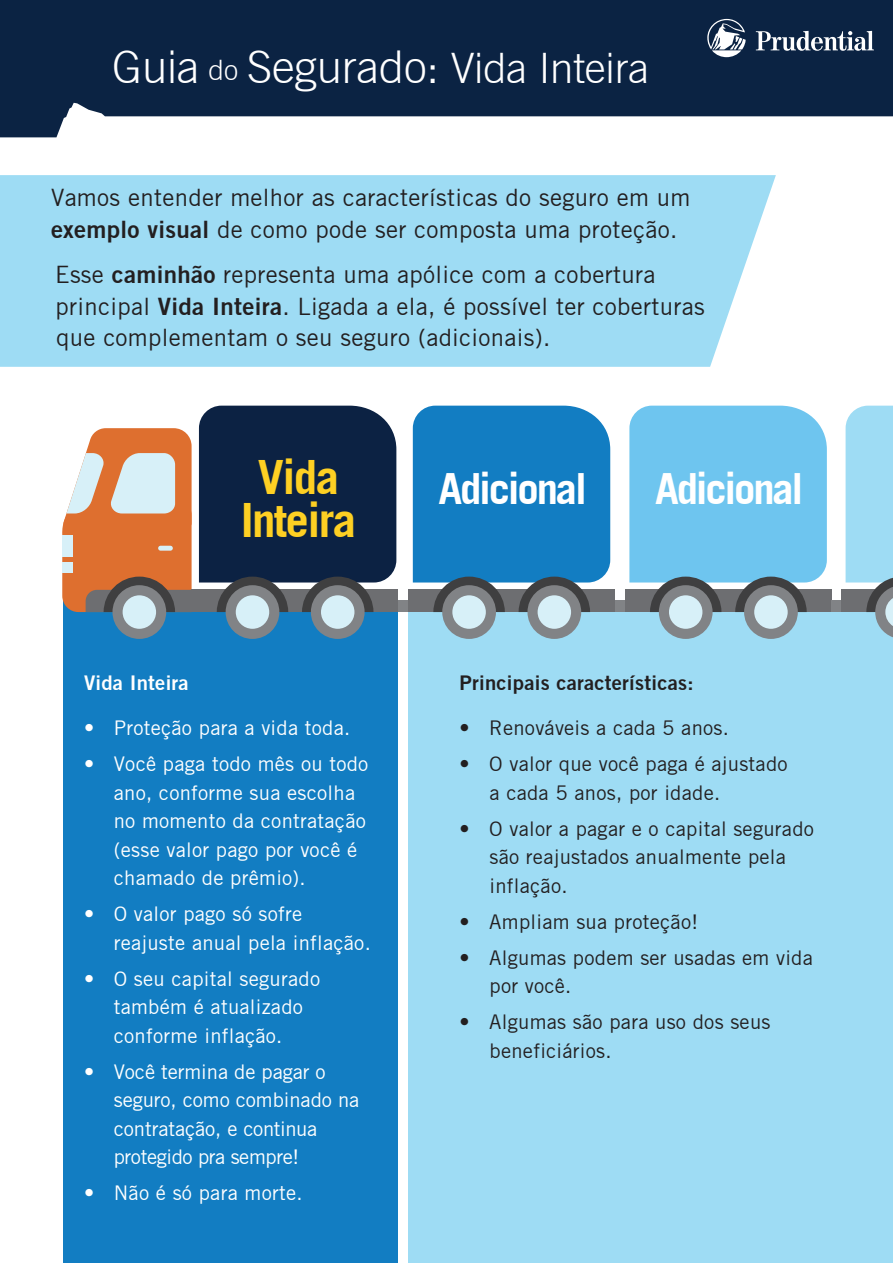
<style>
.page{position:relative;width:893px;height:1263px;background:#fff}
.page>*{position:absolute;margin:0;border:0;box-sizing:border-box;transform-origin:0 0}
.t1{font:49.5px "Prudential Modern Bold Sem Cond";letter-spacing:-.035em;color:#fed023}
.t2{font:300 45.3px "Prudential Modern";letter-spacing:-.005em;color:#fff}
.t3{font:45px "Prudential Modern Bold Sem Cond";letter-spacing:-.05em;color:#fff}
.t4{font:500 24px/31.5px "Prudential Modern";letter-spacing:.015em;color:#231f20}
.t5{font:500 20.25px/28.5px "Prudential Modern";letter-spacing:.015em;color:#fff}
.t6{font:500 20.25px/28.5px "Prudential Modern";letter-spacing:.015em;color:#231f20}
.t7{font:500 20.25px/28.5px "Prudential Modern";letter-spacing:-.005em;color:#fff}
.t8{font:700 20.25px "Prudential Modern";letter-spacing:.015em;color:#231f20}
.t9{font:700 20.25px "Prudential Modern";letter-spacing:.015em;color:#fff}
.s1{font-size:28.2px}
.s2{font-size:42px}
.s3{font-weight:700}
</style>
<div class="page">
<div style="left:0;top:175px;width:776px;height:192px;background:#9edcf4"></div>
<div style="left:63px;top:601px;width:335px;height:662px;background:#127dc2"></div>
<div style="left:408px;top:601px;width:485px;height:662px;background:#9edcf4"></div>
<svg style="left:0;top:0;width:893px;height:137px;background:#2e435e"></svg>
<svg style="left:707px;top:19px;width:39px;height:38px"></svg>
<svg style="left:756px;top:31px;width:118px;height:20px"></svg>
<div style="left:192px;top:590px;width:206px;height:22px;background:#6d6e71"></div>
<div style="left:112px;top:585px;width:54px;height:54px;background:#818386;border-radius:50%"></div>
<div style="left:123px;top:595px;width:33px;height:34px;background:#d7f0f8;border-radius:50%"></div>
<div style="left:226px;top:585px;width:53px;height:54px;background:#818386;border-radius:50%"></div>
<div style="left:236px;top:595px;width:33px;height:34px;background:#d7f0f8;border-radius:50%"></div>
<svg style="left:199px;top:406px;width:197px;height:206px;background:#1d314d"></svg>
<div style="left:311px;top:585px;width:54px;height:54px;background:#818386;border-radius:50%"></div>
<div style="left:321px;top:595px;width:33px;height:34px;background:#d7f0f8;border-radius:50%"></div>
<div style="left:398px;top:600px;width:10px;height:12px;background:#818386"></div>
<div style="left:408px;top:590px;width:207px;height:22px;background:#6d6e71"></div>
<div style="left:442px;top:585px;width:54px;height:54px;background:#818386;border-radius:50%"></div>
<div style="left:452px;top:595px;width:34px;height:34px;background:#d7f0f8;border-radius:50%"></div>
<svg style="left:413px;top:406px;width:197px;height:206px;background:#237fba"></svg>
<div style="left:527px;top:585px;width:54px;height:54px;background:#818386;border-radius:50%"></div>
<div style="left:538px;top:595px;width:33px;height:34px;background:#d7f0f8;border-radius:50%"></div>
<div style="left:615px;top:600px;width:10px;height:12px;background:#818386"></div>
<div style="left:625px;top:590px;width:206px;height:22px;background:#6d6e71"></div>
<div style="left:659px;top:585px;width:54px;height:54px;background:#818386;border-radius:50%"></div>
<div style="left:669px;top:595px;width:33px;height:34px;background:#d7f0f8;border-radius:50%"></div>
<svg style="left:629px;top:406px;width:198px;height:206px;background:#74bde1"></svg>
<div style="left:744px;top:585px;width:54px;height:54px;background:#818386;border-radius:50%"></div>
<div style="left:754px;top:595px;width:34px;height:34px;background:#d7f0f8;border-radius:50%"></div>
<div style="left:831px;top:600px;width:10px;height:12px;background:#818386"></div>
<div style="left:841px;top:590px;width:52px;height:22px;background:#6d6e71"></div>
<svg style="left:846px;top:406px;width:47px;height:231px"></svg>
<svg style="left:62px;top:428px;width:130px;height:184px;background:#d29774"></svg>
<h2 class="t2" style="left:112px;top:40px;width:539px">Guia <span class="s1">do</span> Segurado: <span class="s2">Vida Inteira</span></h2>
<p class="t4" style="left:51px;top:182px;width:641px">Vamos entender melhor as características do seguro em um <span class="s3">exemplo visual</span> de como pode ser composta uma proteção.</p>
<p class="t4" style="left:55px;top:259px;width:651px">Esse <span class="s3">caminhão</span> representa uma apólice com a cobertura principal <span class="s3">Vida Inteira</span>. Ligada a ela, é possível ter coberturas que complementam o seu seguro (adicionais).</p>
<h1 class="t1" style="left:258px;top:448px;width:83px">Vida</h1>
<h1 class="t1" style="left:241px;top:492px;width:117px">Inteira</h1>
<p class="t9" style="left:84px;top:670px;width:106px">Vida Inteira</p>
<p class="t5" style="left:84px;top:713px;width:268px">• Proteção para a vida toda.</p>
<p class="t5" style="left:114px;top:749px;width:256px;text-indent:-30px">• Você paga todo mês ou todo ano, conforme sua escolha no momento da contratação (esse valor pago por você é chamado de prêmio).</p>
<p class="t5" style="left:114px;top:899px;width:259px;text-indent:-30px">• O valor pago só sofre reajuste anual pela inflação.</p>
<p class="t5" style="left:114px;top:964px;width:208px;text-indent:-30px">• O seu capital segurado também é atualizado conforme inflação.</p>
<p class="t7" style="left:114px;top:1057px;width:247px;text-indent:-30px">• Você termina de pagar o seguro, como combinado na contratação, e continua protegido pra sempre!</p>
<p class="t5" style="left:84px;top:1178px;width:220px">• Não é só para morte.</p>
<h3 class="t3" style="left:439px;top:462px;width:150px">Adicional</h3>
<h3 class="t3" style="left:655px;top:462px;width:150px">Adicional</h3>
<p class="t8" style="left:459px;top:670px;width:236px">Principais características:</p>
<p class="t6" style="left:459px;top:713px;width:271px"><span class="s3">•</span> Renováveis a cada 5 anos.</p>
<p class="t6" style="left:489px;top:749px;width:300px;text-indent:-30px"><span class="s3">•</span> O valor que você paga é ajustado a cada 5 anos, por idade.</p>
<p class="t6" style="left:489px;top:814px;width:326px;text-indent:-30px"><span class="s3">•</span> O valor a pagar e o capital segurado são reajustados anualmente pela inflação.</p>
<p class="t6" style="left:459px;top:907px;width:240px"><span class="s3">•</span> Ampliam sua proteção!</p>
<p class="t6" style="left:489px;top:943px;width:325px;text-indent:-30px"><span class="s3">•</span> Algumas podem ser usadas em vida por você.</p>
<p class="t6" style="left:489px;top:1007px;width:282px;text-indent:-30px"><span class="s3">•</span> Algumas são para uso dos seus beneficiários.</p>
</div>
